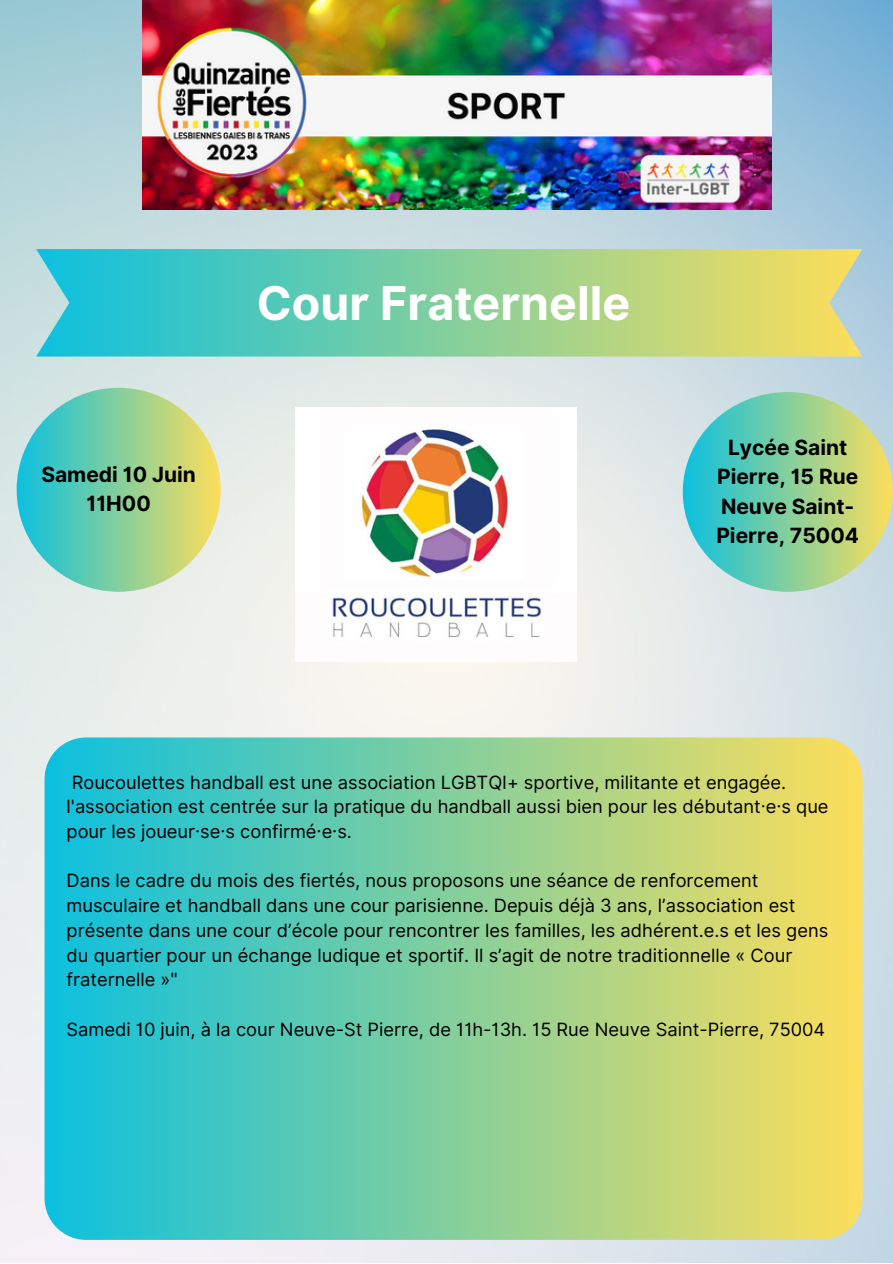
<style>
.page{position:relative;width:893px;height:1264px;background:#fff}
.page>*{position:absolute;margin:0;border:0;box-sizing:border-box;transform-origin:0 0}
.t1{font:700 46.5px "Inter";color:#fff}
.t2{font:700 21px/29.2px "Inter";color:#000;text-align:center}
.t3{font:18.3px/24.8px "Inter";color:#000}
</style>
<div class="page">
<img style="left:0;top:0;width:892px;height:1262px">
<svg style="left:45px;top:737px;width:817px;height:502px;background:#85cf9d"></svg>
<div style="left:17px;top:388px;width:204px;height:203px;background:linear-gradient(to right,#0cc0df,#fbde5c);border-radius:50%"></div>
<div style="left:682px;top:392px;width:210px;height:199px;background:linear-gradient(to right,#0fc1e0,#f8dd5b);border-radius:50%"></div>
<img style="left:143px;top:0;width:628px;height:209px">
<svg style="left:36px;top:249px;width:826px;height:107px;background:#86cf9f"></svg>
<img style="left:295px;top:407px;width:281px;height:254px">
<p class="t2" style="left:41px;top:460px;width:156px">Samedi 10 Juin</p>
<p class="t2" style="left:86px;top:489px;width:66px">11H00</p>
<p class="t1" style="left:257px;top:275px;width:375px">Cour Fraternelle</p>
<p class="t2" style="left:716px;top:433px;width:144px">Lycée Saint<br>Pierre, 15 Rue<br>Neuve Saint-<br>Pierre, 75004</p>
<p class="t3" style="left:67px;top:769px;width:763px">Roucoulettes handball est une association LGBTQI+ sportive, militante et engagée. l'association est centrée sur la pratique du handball aussi bien pour les débutant·e·s que pour les joueur·se·s confirmé·e·s.</p>
<p class="t3" style="left:67px;top:868px;width:763px">Dans le cadre du mois des fiertés, nous proposons une séance de renforcement musculaire et handball dans une cour parisienne. Depuis déjà 3 ans, l’association est présente dans une cour d’école pour rencontrer les familles, les adhérent.e.s et les gens du quartier pour un échange ludique et sportif. Il s’agit de notre traditionnelle « Cour fraternelle »"</p>
<p class="t3" style="left:67px;top:1016px;width:760px">Samedi 10 juin, à la cour Neuve-St Pierre, de 11h-13h. 15 Rue Neuve Saint-Pierre, 75004</p>
</div>
